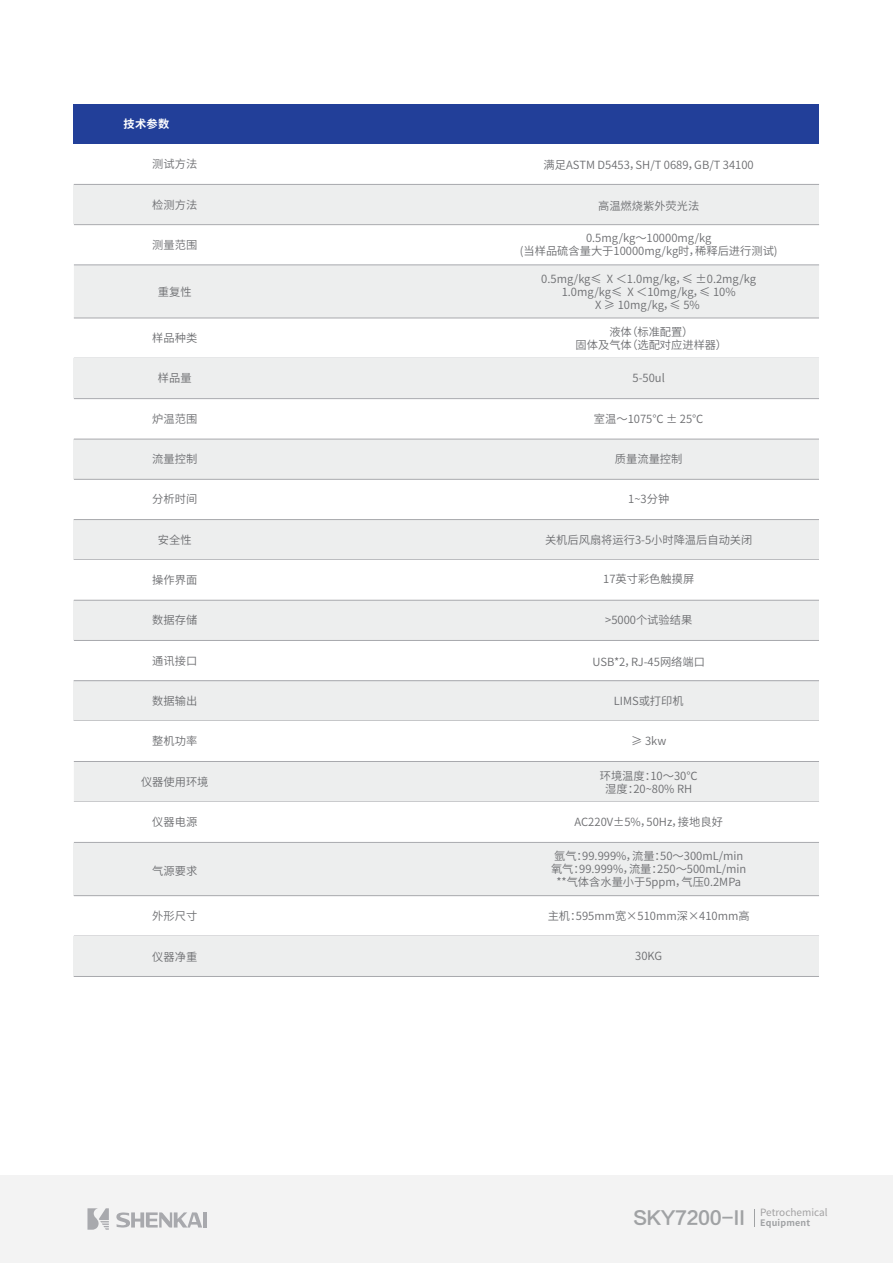
<style>
.page{position:relative;width:893px;height:1263px;background:#fff}
.page>*{position:absolute;margin:0;border:0;box-sizing:border-box;transform-origin:0 0}
.t1{font:18.15px "FZLTZHK GBK1 0";letter-spacing:-.02em;color:#a0a2a4}
.t2{font:11.25px/13.2px "Source Han Sans CN";color:#6c6d70;text-align:center}
.t3{font:700 11.25px "Source Han Sans CN";color:#fff}
.t4{font:10.05px "Source Han Sans CN";color:#a2a1a2}
</style>
<div class="page">
<div style="left:74px;top:843px;width:745px;height:53px;background:#edeeee"></div>
<div style="left:74px;top:104px;width:745px;height:40px;background:#223f99"></div>
<div style="left:74px;top:184px;width:745px;height:41px;background:#edeeee"></div>
<div style="left:74px;top:265px;width:745px;height:53px;background:#edeeee"></div>
<hr style="left:74px;top:318px;width:745px;height:1px;background:#a8a9ad">
<hr style="left:74px;top:265px;width:745px;height:1px;background:#a8a9ad">
<hr style="left:74px;top:224px;width:745px;height:1px;background:#a8a9ad">
<hr style="left:74px;top:184px;width:745px;height:1px;background:#a8a9ad">
<div style="left:74px;top:358px;width:745px;height:41px;background:#edeeee"></div>
<div style="left:74px;top:439px;width:745px;height:40px;background:#edeeee"></div>
<div style="left:74px;top:519px;width:745px;height:41px;background:#edeeee"></div>
<hr style="left:74px;top:559px;width:745px;height:1px;background:#a8a9ad">
<hr style="left:74px;top:519px;width:745px;height:1px;background:#a8a9ad">
<hr style="left:74px;top:479px;width:745px;height:1px;background:#a8a9ad">
<hr style="left:74px;top:439px;width:745px;height:1px;background:#a8a9ad">
<hr style="left:74px;top:398px;width:745px;height:1px;background:#a8a9ad">
<div style="left:74px;top:600px;width:745px;height:40px;background:#edeeee"></div>
<div style="left:74px;top:681px;width:745px;height:40px;background:#edeeee"></div>
<hr style="left:74px;top:680px;width:745px;height:1px;background:#a8a9ad">
<hr style="left:74px;top:640px;width:745px;height:1px;background:#a8a9ad">
<hr style="left:74px;top:600px;width:745px;height:1px;background:#a8a9ad">
<div style="left:74px;top:761px;width:745px;height:41px;background:#edeeee"></div>
<hr style="left:74px;top:761px;width:745px;height:1px;background:#a8a9ad">
<hr style="left:74px;top:895px;width:745px;height:1px;background:#a8a9ad">
<hr style="left:74px;top:842px;width:745px;height:1px;background:#a8a9ad">
<div style="left:74px;top:936px;width:745px;height:40px;background:#edeeee"></div>
<hr style="left:74px;top:976px;width:745px;height:1px;background:#a8a9ad">
<div style="left:0;top:1176px;width:893px;height:87px;background:#f3f3f3"></div>
<svg style="left:87px;top:1208px;width:22px;height:22px"></svg>
<hr style="left:203px;top:1212px;width:4px;height:15px;background:#a8a9ad">
<svg style="left:116px;top:1212px;width:86px;height:15px"></svg>
<p class="t3" style="left:124px;top:118px;width:47px">技术参数</p>
<p class="t2" style="left:152px;top:158px;width:47px">测试方法</p>
<p class="t2" style="left:152px;top:198px;width:47px">检测方法</p>
<p class="t2" style="left:152px;top:238px;width:47px">测量范围</p>
<p class="t2" style="left:158px;top:286px;width:35px">重复性</p>
<p class="t2" style="left:152px;top:331px;width:47px">样品种类</p>
<p class="t2" style="left:158px;top:371px;width:35px">样品量</p>
<p class="t2" style="left:152px;top:412px;width:47px">炉温范围</p>
<p class="t2" style="left:152px;top:453px;width:47px">流量控制</p>
<p class="t2" style="left:152px;top:493px;width:47px">分析时间</p>
<p class="t2" style="left:158px;top:534px;width:35px">安全性</p>
<p class="t2" style="left:152px;top:573px;width:47px">操作界面</p>
<p class="t2" style="left:152px;top:614px;width:47px">数据存储</p>
<p class="t2" style="left:152px;top:654px;width:47px">通讯接口</p>
<p class="t2" style="left:152px;top:695px;width:47px">数据输出</p>
<p class="t2" style="left:152px;top:735px;width:47px">整机功率</p>
<p class="t2" style="left:141px;top:776px;width:69px">仪器使用环境</p>
<p class="t2" style="left:544px;top:158px;width:212px">满足ASTM D5453，SH/T 0689，GB/T 34100</p>
<p class="t2" style="left:598px;top:199px;width:103px">高温燃烧紫外荧光法</p>
<p class="t2" style="left:520px;top:232px;width:259px">0.5mg/kg～10000mg/kg<br>(当样品硫含量大于10000mg/kg时，稀释后进行测试)</p>
<p class="t2" style="left:541px;top:272px;width:216px">0.5mg/kg≤ X ＜1.0mg/kg，≤ ±0.2mg/kg<br>1.0mg/kg≤ X ＜10mg/kg，≤ 10%<br>X ≥ 10mg/kg，≤ 5%</p>
<p class="t2" style="left:576px;top:325px;width:153px">液体（标准配置）<br>固体及气体（选配对应进样器）</p>
<p class="t2" style="left:633px;top:371px;width:34px">5-50ul</p>
<p class="t2" style="left:594px;top:412px;width:111px">室温～1075℃ ± 25℃</p>
<p class="t2" style="left:615px;top:453px;width:69px">质量流量控制</p>
<p class="t2" style="left:628px;top:493px;width:43px">1~3分钟</p>
<p class="t2" style="left:545px;top:534px;width:209px">关机后风扇将运行3-5小时降温后自动关闭</p>
<p class="t2" style="left:603px;top:573px;width:93px">17英寸彩色触摸屏</p>
<p class="t2" style="left:605px;top:614px;width:89px">&gt;5000个试验结果</p>
<p class="t2" style="left:592px;top:655px;width:114px">USB*2，RJ-45网络端口</p>
<p class="t2" style="left:614px;top:695px;width:71px">LIMS或打印机</p>
<p class="t2" style="left:631px;top:735px;width:36px">≥ 3kw</p>
<p class="t2" style="left:600px;top:769px;width:99px">环境温度：10～30℃湿度：20~80% RH</p>
<p class="t2" style="left:152px;top:815px;width:47px">仪器电源</p>
<p class="t2" style="left:574px;top:815px;width:150px">AC220V±5%，50Hz，接地良好</p>
<p class="t2" style="left:152px;top:864px;width:47px">气源要求</p>
<p class="t2" style="left:551px;top:849px;width:197px">氩气：99.999%，流量：50～300mL/min氧气：99.999%，流量：250～500mL/min **气体含水量小于5ppm，气压0.2MPa</p>
<p class="t2" style="left:152px;top:909px;width:47px">外形尺寸</p>
<p class="t2" style="left:152px;top:951px;width:47px">仪器净重</p>
<p class="t2" style="left:635px;top:950px;width:28px">30KG</p>
<p class="t2" style="left:548px;top:910px;width:203px">主机：595mm宽×510mm深×410mm高</p>
<p class="t4" style="left:760px;top:1206px;width:69px">Petrochemical</p>
<h1 class="t1" style="left:633px;top:1208px;width:179px">SKY7200-II <sub>Equipment</sub></h1>
</div>
